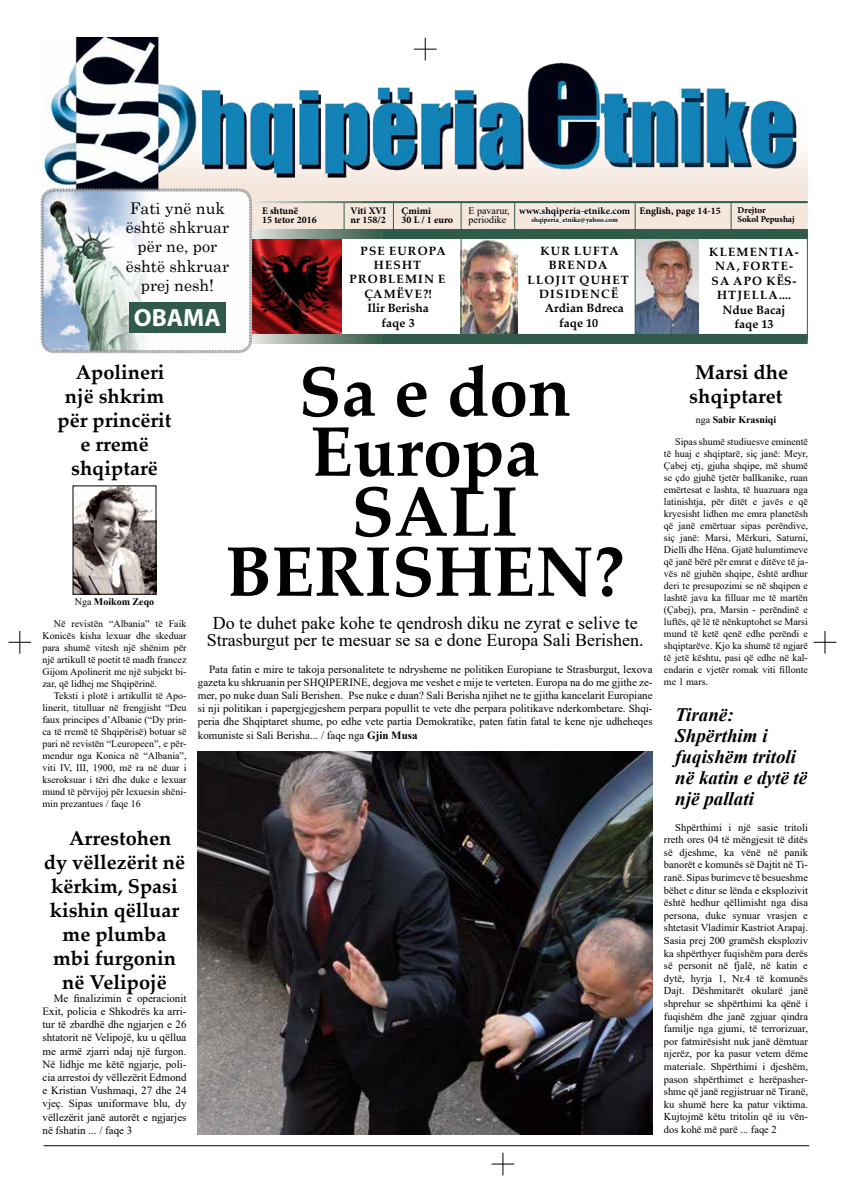
<style>
.page{position:relative;width:842px;height:1191px;background:#fff}
.page>*{position:absolute;margin:0;border:0;box-sizing:border-box;transform-origin:0 0}
.t1{font:700 70px/60px "Palatino Linotype";color:#000;text-align:center}
.t2{font:700 25px "Myriad Pro";color:#fff}
.t3{font:700 20px/24px "Palatino Linotype";color:#000;text-align:center}
.t4{font:italic 700 19px/21px "Times New Roman";color:#000}
.t5{font:18px/16.8px "Times New Roman";color:#000;text-align:center}
.t6{font:16px/19.2px "Century Schoolbook";color:#000;text-align:center}
.t7{font:700 12px/14.4px "Palatino Linotype";letter-spacing:.1em;color:#000;text-align:center}
.t8{font:700 12px "Palatino Linotype";color:#000}
.t9{font:11px/13.2px "Times New Roman";color:#000;text-align:justify}
.t10{font:10.5px/12.6px "Times New Roman";color:#000;text-align:justify}
.t11{font:10px/12px "Times New Roman";color:#000;text-align:justify}
.t12{font:700 10px/9px "Minion Pro";color:#000}
.t13{font:700 10px "Times New Roman";color:#000}
.t14{font:700 9px/9px "Minion Pro";letter-spacing:-.005em;color:#000}
.t15{font:700 7px "Minion Pro";color:#000}
.s1{font-weight:700}
.s2{font-weight:400}
</style>
<div class="page">
<hr style="left:44px;top:1145px;width:765px;height:1px;background:#000">
<img style="left:636px;top:239px;width:62px;height:95px">
<img style="left:253px;top:239px;width:89px;height:95px">
<img style="left:462px;top:240px;width:55px;height:94px">
<div style="left:75px;top:107px;width:733px;height:94px;background:linear-gradient(to bottom,#fff,#f4e5d9)"></div>
<img style="left:42px;top:38px;width:757px;height:160px">
<div style="left:250px;top:202px;width:558px;height:31px;background:#f5e7dc"></div>
<svg style="left:253px;top:229px;width:129px;height:10px"></svg>
<hr style="left:244px;top:201px;width:138px;height:2px;background:#fff">
<div style="left:382px;top:229px;width:426px;height:10px;background:#305b48"></div>
<svg style="left:253px;top:334px;width:129px;height:10px"></svg>
<div style="left:382px;top:334px;width:426px;height:10px;background:#305b48"></div>
<hr style="left:382px;top:201px;width:426px;height:2px;background:#305b48">
<svg style="left:344px;top:203px;width:1px;height:26px"></svg>
<svg style="left:40px;top:188px;width:213px;height:166px"></svg>
<div style="left:129px;top:303px;width:97px;height:30px;background:#305b48"></div>
<svg style="left:393px;top:203px;width:1px;height:26px"></svg>
<svg style="left:461px;top:203px;width:1px;height:26px"></svg>
<hr style="left:461px;top:238px;width:1px;height:99px;background:#305b48">
<hr style="left:635px;top:238px;width:1px;height:99px;background:#305b48">
<hr style="left:807px;top:230px;width:1px;height:110px;background:#305b48">
<svg style="left:514px;top:203px;width:122px;height:26px"></svg>
<svg style="left:731px;top:203px;width:1px;height:26px"></svg>
<img style="left:198px;top:752px;width:455px;height:382px">
<img style="left:75px;top:487px;width:79px;height:105px">
<div style="left:73px;top:485px;width:83px;height:109px;border:1px solid #000"></div>
<svg style="left:8px;top:631px;width:23px;height:22px"></svg>
<svg style="left:414px;top:38px;width:23px;height:22px"></svg>
<svg style="left:814px;top:631px;width:22px;height:22px"></svg>
<svg style="left:492px;top:1152px;width:22px;height:23px"></svg>
<h3 class="t6" style="left:126px;top:197px;width:105px">Fati ynë nuk është shkruar për ne, por është shkruar prej nesh!</h3>
<h2 class="t2" style="left:134px;top:301px;width:88px">OBAMA</h2>
<p class="t12" style="left:262px;top:206px;width:56px">E shtunë<br>15 tetor 2016</p>
<p class="t12" style="left:351px;top:206px;width:37px">Viti XVI nr 158/2</p>
<p class="t12" style="left:402px;top:206px;width:53px">Çmimi<br>30 L / 1 euro</p>
<p class="t11" style="left:469px;top:205px;width:43px;line-height:9px">E pavarur, periodike</p>
<p class="t12" style="left:639px;top:206px;width:83px">English, page 14-15</p>
<p class="t14" style="left:738px;top:206px;width:59px">Drejtor<br>Sokol Pepushaj</p>
<p class="t7" style="left:540px;top:243px;width:80px">KUR LUFTA</p>
<p class="t7" style="left:549px;top:257px;width:60px">BRENDA</p>
<p class="t7" style="left:528px;top:272px;width:103px">LLOJIT QUHET</p>
<p class="t7" style="left:539px;top:286px;width:81px">DISIDENCË</p>
<p class="t8" style="left:545px;top:300px;width:80px">Ardian Bdreca</p>
<p class="t7" style="left:559px;top:315px;width:40px">faqe 10</p>
<p class="t12" style="left:519px;top:206px;width:113px">www.shqiperia-etnike.com</p>
<p class="t15" style="left:531px;top:215px;width:88px">shqiperia_etnike@yahoo.com</p>
<p class="t7" style="left:361px;top:243px;width:87px">PSE EUROPA</p>
<p class="t7" style="left:374px;top:257px;width:49px">HESHT</p>
<p class="t7" style="left:350px;top:272px;width:97px">PROBLEMIN E</p>
<p class="t7" style="left:365px;top:286px;width:69px">ÇAMËVE?!</p>
<p class="t8" style="left:367px;top:299px;width:63px">Ilir Berisha</p>
<p class="t7" style="left:382px;top:315px;width:34px">faqe 3</p>
<h1 class="t1" style="left:226px;top:359px;width:400px">Sa e don<br>Europa<br>SALI<br>BERISHEN?</h1>
<h3 class="t5" style="left:207px;top:614px;width:439px">Do te duhet pake kohe te qendrosh diku ne zyrat e selive te<br>Strasburgut per te mesuar se sa e done Europa Sali Berishen.</h3>
<p class="t9" style="left:198px;top:662px;width:456px;text-indent:11px">Pata fatin e mire te takoja personalitete te ndrysheme ne politiken Europiane te Strasburgut, lexova gazeta ku shkruanin per SHQIPERINE, degjova me veshet e mije te verteten. Europa na do me gjithe ze&shy;mer, po nuke duan Sali Berishen. Pse nuke e duan? Sali Berisha njihet ne te gjitha kancelarit Europiane si nji politikan i papergjegjeshem perpara popullit te vete dhe perpara politikave nderkombetare. Shqi&shy;peria dhe Shqiptaret shume, po edhe vete partia Demokratike, paten fatin fatal te kene nje udheheqes komuniste si Sali Berisha... / faqe nga <span class="s1">Gjin Musa</span></p>
<p class="t7" style="left:709px;top:244px;width:91px">KLEMENTIA-<br>NA, FORTE-<br>SA APO KËS-<br>HTJELLA....<br>Ndue Bacaj faqe 13</p>
<h3 class="t3" style="left:58px;top:359px;width:115px">Apolineri një shkrim për princërit e rremë shqiptarë</h3>
<h3 class="t3" style="left:689px;top:359px;width:100px;text-align:left">Marsi dhe shqiptaret</h3>
<p class="t13" style="left:696px;top:412px;width:82px"><span class="s2">nga</span> Sabir Krasniqi</p>
<p class="t11" style="left:664px;top:435px;width:146px;text-indent:11px">Sipas shumë studiuesve eminentë të huaj e shqiptarë, siç janë: Meyr, Çabej etj, gjuha shqipe, më shumë se çdo gjuhë tjetër ballkanike, ruan emërtesat e lashta, të huazuara nga latinishtja, për ditët e javës e që kryesisht lidhen me emra planetësh që janë emërtuar sipas perëndive, siç janë: Marsi, Mërkuri, Saturni, Dielli dhe Hëna. Gjatë hulumtimeve që janë bërë për emrat e ditëve të ja&shy;vës në gjuhën shqipe, është ardhur deri te presupozimi se në shqipen e lashtë java ka filluar me të martën (Çabej), pra, Marsin - perëndinë e luftës, që lë të nënkuptohet se Marsi mund të ketë qenë edhe perëndi e shqiptarëve. Kjo ka shumë të ngjarë të jetë kështu, pasi që edhe në kal&shy;endarin e vjetër romak viti fillonte me 1 mars.</p>
<h3 class="t4" style="left:675px;top:704px;width:133px">Tiranë:<br>Shpërthim i fuqishëm tritoli në katin e dytë të një pallati</h3>
<p class="t10" style="left:664px;top:820px;width:146px;text-indent:11px">Shpërthimi i një sasie tritoli rreth ores 04 të mëngjesit të ditës së djeshme, ka vënë në panik banorët e komunës së Dajtit në Ti&shy;ranë. Sipas burimeve të besueshme bëhet e ditur se lënda e eksplozivit është hedhur qëllimisht nga disa persona, duke synuar vrasjen e shtetasit Vladimir Kastriot Arapaj.<br>Sasia prej 200 gramësh eksploziv ka shpërthyer fuqishëm para derës së personit në fjalë, në katin e dytë, hyrja 1, Nr.4 të komunës Dajt. Dëshmitarët okularë janë shprehur se shpërthimi ka qënë i fuqishëm dhe janë zgjuar qindra familje nga gjumi, të terrorizuar, por fatmirësisht nuk janë dëmtuar njerëz, por ka pasur vetem dëme materiale. Shpërthimi i djeshëm, pason shpërthimet e herëpasher&shy;shme që janë regjistruar në Tiranë, ku shumë here ka patur viktima.<br>Kujtojmë këtu tritolin që iu vën&shy;dos kohë më parë ... faqe 2</p>
<p class="t13" style="left:75px;top:594px;width:81px"><span class="s2">Nga</span> Moikom Zeqo</p>
<p class="t11" style="left:42px;top:617px;width:146px;text-indent:11px">Në revistën “Albania” të Faik Konicës kisha lexuar dhe skeduar para shumë vitesh një shënim për një artikull të poetit të madh francez Gijom Apolinerit me një subjekt bi&shy;zar, që lidhej me Shqipërinë.</p>
<p class="t11" style="left:42px;top:689px;width:146px;text-indent:11px">Teksti i plotë i artikullit të Apo&shy;linerit, titulluar në frengjisht “Deu faux principes d’Albanie (“Dy prin&shy;ca të rremë të Shqipërisë) botuar së pari në revistën “Leuropeen”, e për&shy;mendur nga Konica në “Albania”, viti IV, III, 1900, më ra në duar i kseroksuar i tëri dhe duke e lexuar mund të përvijoj për lexuesin shëni&shy;min prezantues / faqe 16</p>
<h3 class="t3" style="left:44px;top:825px;width:143px">Arrestohen<br>dy vëllezërit në kërkim, Spasi kishin qëlluar me plumba mbi furgonin në Velipojë</h3>
<p class="t9" style="left:42px;top:991px;width:146px;text-indent:11px">Me finalizimin e operacionit Exit, policia e Shkodrës ka arri&shy;tur të zbardhë dhe ngjarjen e 26 shtatorit në Velipojë, ku u qëllua me armë zjarri ndaj një furgon.<br>Në lidhje me këtë ngjarje, poli&shy;cia arrestoi dy vëllezërit Edmond e Kristian Vushmaqi, 27 dhe 24 vjeç. Sipas uniformave blu, dy vëllezërit janë autorët e ngjarjes në fshatin ... / faqe 3</p>
</div>
